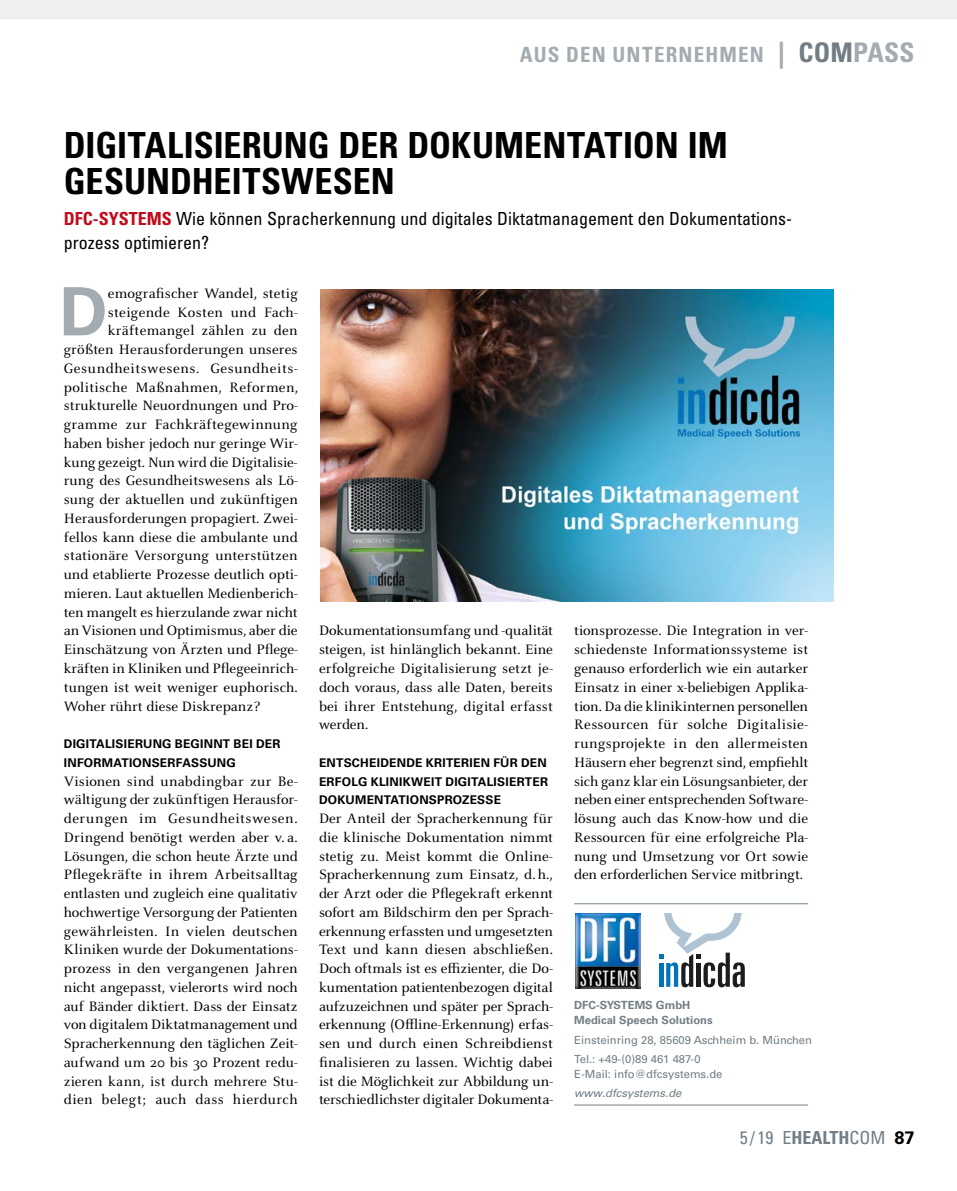
<style>
.page{position:relative;width:957px;height:1191px;background:#fff}
.page>*{position:absolute;margin:0;border:0;box-sizing:border-box;transform-origin:0 0}
.t1{font:700 66.9px "Univers LT Std";color:#a4acb1}
.t2{font:700 condensed 36px/36px "Univers LT Std";color:#000}
.t3{font:700 condensed 21px "Univers LT Std";letter-spacing:.055em;color:#a4acb1}
.t4{font:condensed 18px/24px "Univers LT Std";color:#000}
.t5{font:condensed 18px "Univers LT Std";color:#717e86}
.t6{font:15px/18.8px "Celeste OT";letter-spacing:.005em;color:#000;text-align:justify}
.t7{font:15px "Celeste OT";letter-spacing:.025em;color:#000}
.t8{font:15px "Celeste OT";letter-spacing:.04em;color:#000}
.t9{font:700 12px/18.8px "Univers LT Std";letter-spacing:.02em;color:#000}
.t10{font:11.25px/19.2px "Univers LT Std";color:#717e86}
.t11{font:700 11.25px/15px "Univers LT Std";color:#717e86}
.t12{font:italic 11.25px "Univers LT Std";color:#717e86}
.s1{font-size:27px}
.s2{font-size:27px;color:#717e86}
.s3{font-weight:700;color:#c10c1a}
.s4{font-weight:700}
.s5{font-weight:700;font-stretch:normal;color:#000}
</style>
<div class="page">
<div style="left:0;top:0;width:957px;height:19px;background:#edeff0"></div>
<img style="left:320px;top:289px;width:513px;height:312px">
<hr style="left:574px;top:903px;width:234px;height:1px;background:#717e86">
<img style="left:575px;top:913px;width:65px;height:75px">
<hr style="left:574px;top:1104px;width:234px;height:1px;background:#717e86">
<svg style="left:659px;top:913px;width:86px;height:74px"></svg>
<h3 class="t3" style="left:520px;top:42px;width:396px">AUS DEN UNTERNEHMEN <span class="s1">|</span> <span class="s2">COM</span><span class="s1">PASS</span></h3>
<h2 class="t2" style="left:64px;top:127px;width:665px">DIGITALISIERUNG DER DOKUMENTATION IM<br>GESUNDHEITSWESEN</h2>
<p class="t4" style="left:64px;top:207px;width:730px"><span class="s3">DFC-SYSTEMS</span> Wie können Spracherkennung und digitales Diktatmanagement den Dokumentations&shy;prozess optimieren?</p>
<h1 class="t1" style="left:59px;top:272px;width:50px">D</h1>
<p class="t6" style="left:108px;top:284px;width:191px">emografischer Wandel, stetig</p>
<p class="t7" style="left:108px;top:303px;width:191px">steigende Kosten und Fach-</p>
<p class="t6" style="left:108px;top:321px;width:191px">kräftemangel zählen zu den</p>
<p class="t6" style="left:64px;top:340px;width:235px">größten Herausforderungen unseres</p>
<p class="t8" style="left:64px;top:359px;width:235px">Gesundheitswesens. Gesundheits-</p>
<p class="t7" style="left:64px;top:378px;width:236px">politische Maßnahmen, Reformen,</p>
<p class="t6" style="left:64px;top:396px;width:235px">strukturelle Neuordnungen und Pro-</p>
<p class="t7" style="left:64px;top:416px;width:235px">gramme zur Fachkräftegewinnung</p>
<p class="t6" style="left:64px;top:434px;width:235px">haben bisher jedoch nur geringe Wir-</p>
<p class="t6" style="left:64px;top:452px;width:235px">kung gezeigt. Nun wird die Digitalisie-</p>
<p class="t6" style="left:64px;top:471px;width:235px">rung des Gesundheitswesens als Lö-</p>
<p class="t6" style="left:64px;top:490px;width:235px">sung der aktuellen und zukünftigen</p>
<p class="t6" style="left:64px;top:509px;width:235px">Herausforderungen propagiert. Zwei-</p>
<p class="t6" style="left:64px;top:527px;width:235px">fellos kann diese die ambulante und</p>
<p class="t6" style="left:64px;top:546px;width:235px">stationäre Versorgung unterstützen</p>
<p class="t6" style="left:64px;top:565px;width:235px">und etablierte Prozesse deutlich opti-</p>
<p class="t6" style="left:64px;top:584px;width:235px">mieren. Laut aktuellen Medienberich-</p>
<p class="t6" style="left:64px;top:602px;width:235px">ten mangelt es hierzulande zwar nicht</p>
<p class="t6" style="left:64px;top:621px;width:235px">an Visionen und Optimismus, aber die</p>
<p class="t6" style="left:64px;top:640px;width:235px">Einschätzung von Ärzten und Pflege-</p>
<p class="t6" style="left:64px;top:659px;width:235px">kräften in Kliniken und Pflegeeinrich-</p>
<p class="t6" style="left:64px;top:677px;width:235px">tungen ist weit weniger euphorisch.</p>
<p class="t6" style="left:64px;top:696px;width:198px">Woher rührt diese Diskrepanz?</p>
<p class="t9" style="left:64px;top:734px;width:218px">DIGITALISIERUNG BEGINNT BEI DER<br>INFORMATIONSERFASSUNG</p>
<p class="t6" style="left:64px;top:771px;width:235px">Visionen sind unabdingbar zur Be&shy;wältigung der zukünftigen Herausfor&shy;derungen im Gesundheitswesen.<br>Dringend benötigt werden aber v. a.<br>Lösungen, die schon heute Ärzte und Pflegekräfte in ihrem Arbeitsalltag entlasten und zugleich eine qualitativ hochwertige Versorgung der Patienten gewährleisten. In vielen deutschen Kliniken wurde der Dokumentations&shy;prozess in den vergangenen Jahren nicht angepasst, vielerorts wird noch auf Bänder diktiert. Dass der Einsatz von digitalem Diktatmanagement und Spracherkennung den täglichen Zeit&shy;aufwand um 20 bis 30 Prozent redu&shy;zieren kann, ist durch mehrere Stu&shy;dien belegt; auch dass hierdurch</p>
<p class="t6" style="left:319px;top:621px;width:235px">Dokumentationsumfang und -qualität steigen, ist hinlänglich bekannt. Eine erfolgreiche Digitalisierung setzt je&shy;doch voraus, dass alle Daten, bereits bei ihrer Entstehung, digital erfasst werden.</p>
<p class="t9" style="left:319px;top:753px;width:231px;text-align:justify">ENTSCHEIDENDE KRITERIEN FÜR DEN ERFOLG KLINIKWEIT DIGITALISIERTER DOKUMENTATIONSPROZESSE</p>
<p class="t6" style="left:319px;top:809px;width:235px">Der Anteil der Spracherkennung für die klinische Dokumentation nimmt stetig zu. Meist kommt die Online-Spracherkennung zum Einsatz, d.h., der Arzt oder die Pflegekraft erkennt sofort am Bildschirm den per Sprach&shy;erkennung erfassten und umgesetzten Text und kann diesen abschließen.<br>Doch oftmals ist es effizienter, die Do&shy;kumentation patientenbezogen digital aufzuzeichnen und später per Sprach&shy;erkennung (Offline-Erkennung) erfas&shy;sen und durch einen Schreibdienst finalisieren zu lassen. Wichtig dabei ist die Möglichkeit zur Abbildung un&shy;terschiedlichster digitaler Dokumenta-</p>
<p class="t6" style="left:574px;top:621px;width:235px">tionsprozesse. Die Integration in ver&shy;schiedenste Informationssysteme ist genauso erforderlich wie ein autarker Einsatz in einer x-beliebigen Applika&shy;tion. Da die klinikinternen personellen Ressourcen für solche Digitalisie&shy;rungsprojekte in den allermeisten Häusern eher begrenzt sind, empfiehlt sich ganz klar ein Lösungsanbieter, der neben einer entsprechenden Software&shy;lösung auch das Know-how und die Ressourcen für eine erfolgreiche Pla&shy;nung und Umsetzung vor Ort sowie den erforderlichen Service mitbringt.</p>
<p class="t11" style="left:574px;top:998px;width:140px">DFC-SYSTEMS GmbH<br>Medical Speech Solutions</p>
<p class="t10" style="left:574px;top:1030px;width:239px">Einsteinring 28, 85609 Aschheim b. München<br>Tel.: +49-(0)89 461 487-0</p>
<p class="t10" style="left:574px;top:1064px;width:150px">E-Mail: info@dfcsystems.de</p>
<p class="t12" style="left:574px;top:1086px;width:109px">www.dfcsystems.de</p>
<p class="t5" style="left:740px;top:1126px;width:176px">5 / 19 E<span class="s4">HEALTH</span>COM <span class="s5">87</span></p>
</div>
